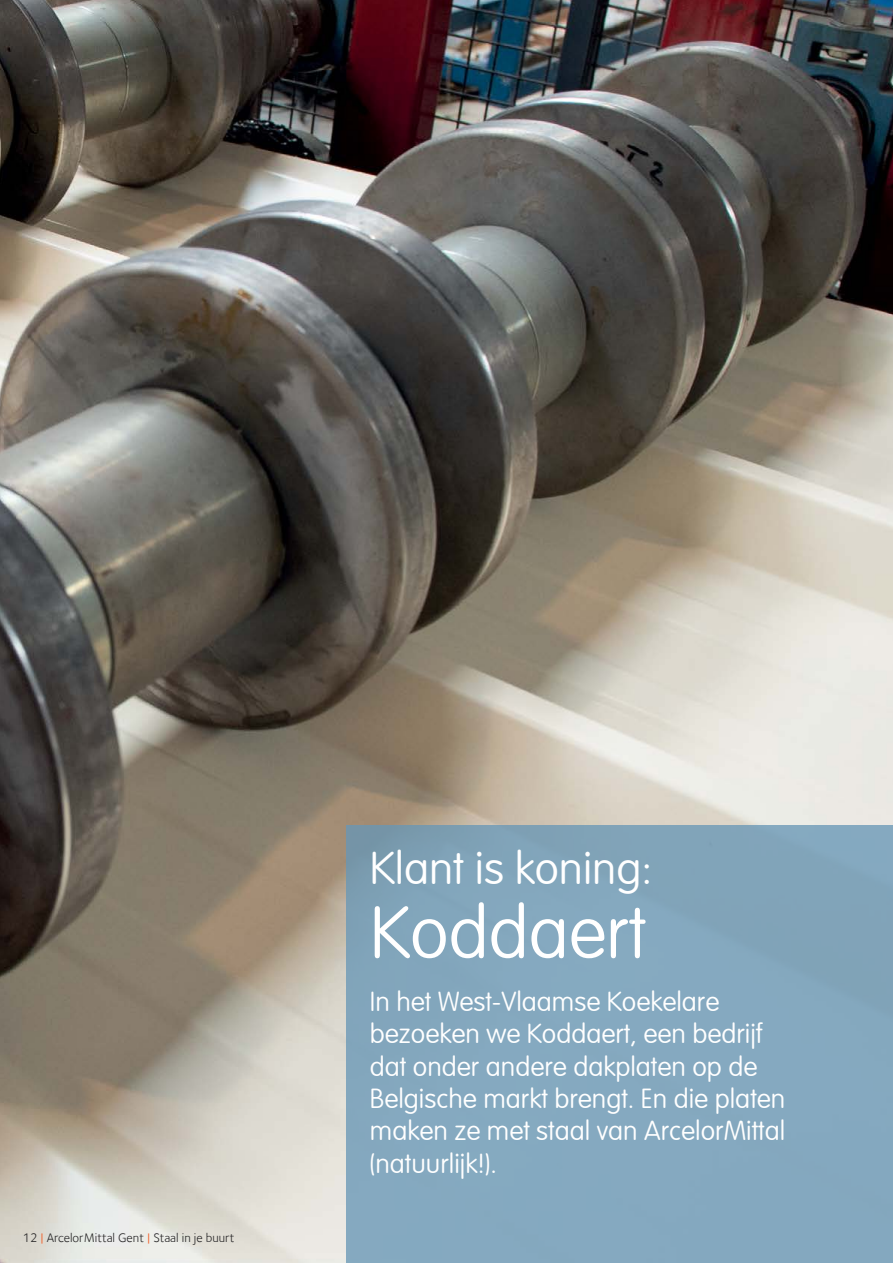
<style>
.page{position:relative;width:893px;height:1263px;background:#fff}
.page>*{position:absolute;margin:0;border:0;box-sizing:border-box;transform-origin:0 0}
.t1{font:100 72px "VAG Rounded";color:#fff}
.t2{font:100 45px "VAG Rounded";color:#fff}
.t3{font:100 27px/32.4px "VAG Rounded";color:#fff}
.t4{font:12.75px "Foundry Sterling";color:#292829}
.s1{color:#f15a22}
</style>
<div class="page">
<img style="left:0;top:0;width:893px;height:1263px">
<div style="left:347px;top:825px;width:546px;height:438px;background:#84a8bf"></div>
<p class="t4" style="left:23px;top:1231px;width:213px">12 <span class="s1">|</span> ArcelorMittal Gent <span class="s1">|</span> Staal in je buurt</p>
<h2 class="t2" style="left:370px;top:842px;width:284px">Klant is koning:</h2>
<h1 class="t1" style="left:370px;top:890px;width:278px">Koddaert</h1>
<p class="t3" style="left:370px;top:986px;width:417px">In het West-Vlaamse Koekelare bezoeken we Koddaert, een bedrijf dat onder andere dakplaten op de<br>Belgische markt brengt. En die platen maken ze met staal van ArcelorMittal (natuurlijk!).</p>
</div>
